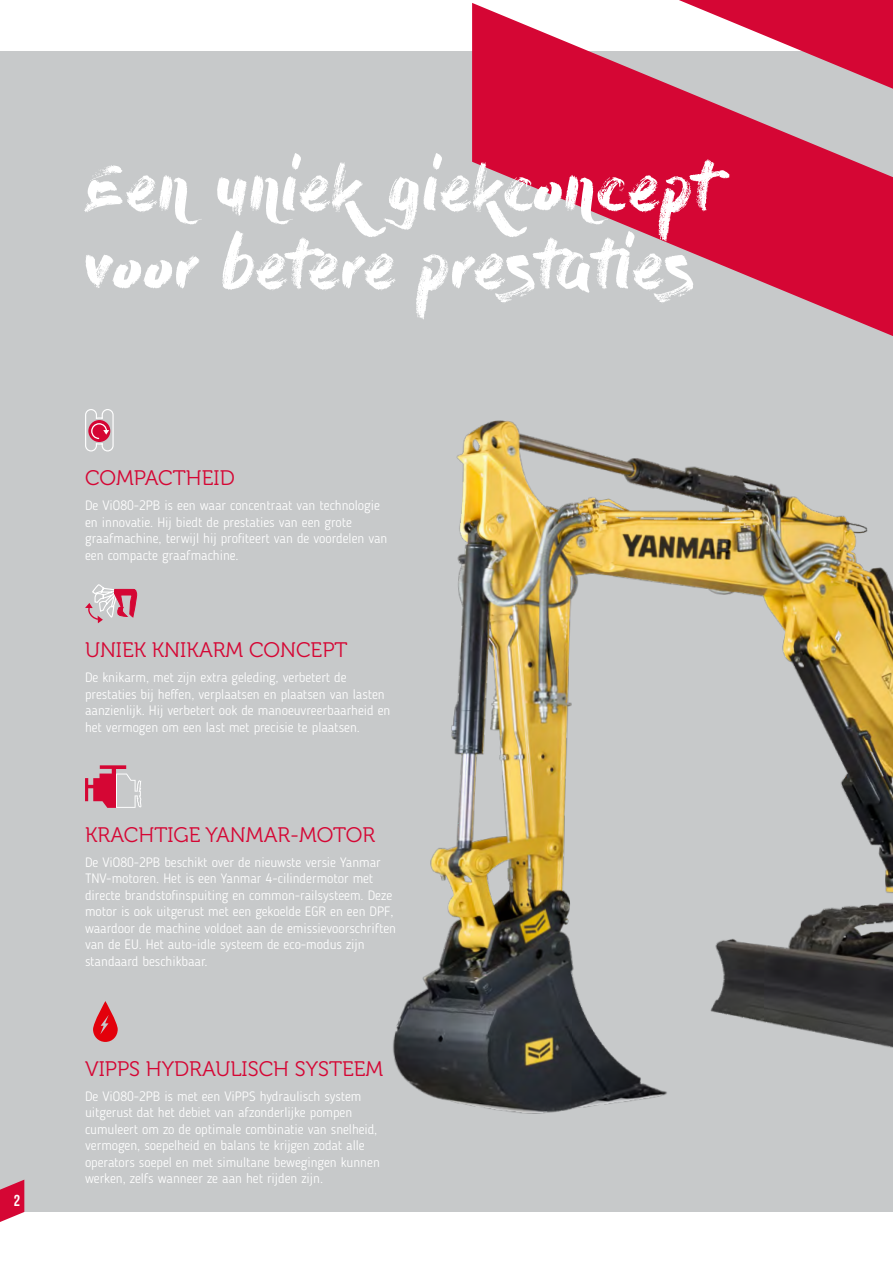
<style>
.page{position:relative;width:893px;height:1263px;background:#fff}
.page>*{position:absolute;margin:0;border:0;box-sizing:border-box;transform-origin:0 0}
.t1{font:66px/78px "Dry Brush";letter-spacing:-.02em;color:#fff}
.t2{font:21px "Museo 300";color:#d50634}
.t3{font:15.9px "Bebas Neue";color:#fff}
.t4{font:300 13.5px/16.5px "Blogger Sans";color:#fff}
</style>
<div class="page">
<div style="left:0;top:51px;width:893px;height:1161px;background:#c7c9ca"></div>
<svg style="left:472px;top:3px;width:421px;height:333px;fill:#d50634"></svg>
<svg style="left:0;top:1179px;width:24px;height:43px"></svg>
<svg style="left:85px;top:409px;width:29px;height:42px"></svg>
<svg style="left:85px;top:584px;width:52px;height:39px"></svg>
<svg style="left:85px;top:765px;width:56px;height:43px"></svg>
<svg style="left:93px;top:1001px;width:25px;height:41px"></svg>
<img style="left:393px;top:420px;width:500px;height:694px">
<p class="t3" style="left:14px;top:1192px;width:8px">2</p>
<h1 class="t1" style="left:85px;top:148px;width:633px">Een uniek giekconcept voor betere prestaties</h1>
<h2 class="t2" style="left:85px;top:467px;width:151px">COMPACTHEID</h2>
<p class="t4" style="left:85px;top:497px;width:304px">De ViO80-2PB is een waar concentraat van technologie en innovatie. Hij biedt de prestaties van een grote graafmachine, terwijl hij profiteert van de voordelen van een compacte graafmachine.</p>
<h2 class="t2" style="left:85px;top:638px;width:264px">UNIEK KNIKARM CONCEPT</h2>
<p class="t4" style="left:85px;top:669px;width:307px">De knikarm, met zijn extra geleding, verbetert de prestaties bij heffen, verplaatsen en plaatsen van lasten aanzienlijk. Hij verbetert ook de manoeuvreerbaarheid en het vermogen om een last met precisie te plaatsen.</p>
<h2 class="t2" style="left:85px;top:823px;width:292px">KRACHTIGE YANMAR-MOTOR</h2>
<p class="t4" style="left:85px;top:854px;width:313px">De ViO80-2PB beschikt over de nieuwste versie Yanmar TNV-motoren. Het is een Yanmar 4-cilindermotor met directe brandstofinspuiting en common-railsysteem. Deze motor is ook uitgerust met een gekoelde EGR en een DPF, waardoor de machine voldoet aan de emissievoorschriften van de EU. Het auto-idle systeem de eco-modus zijn standaard beschikbaar.</p>
<h2 class="t2" style="left:85px;top:1057px;width:300px">VIPPS HYDRAULISCH SYSTEEM</h2>
<p class="t4" style="left:85px;top:1088px;width:296px">De ViO80-2PB is met een ViPPS hydraulisch system uitgerust dat het debiet van afzonderlijke pompen cumuleert om zo de optimale combinatie van snelheid, vermogen, soepelheid en balans te krijgen zodat alle operators soepel en met simultane bewegingen kunnen werken, zelfs wanneer ze aan het rijden zijn.</p>
</div>
